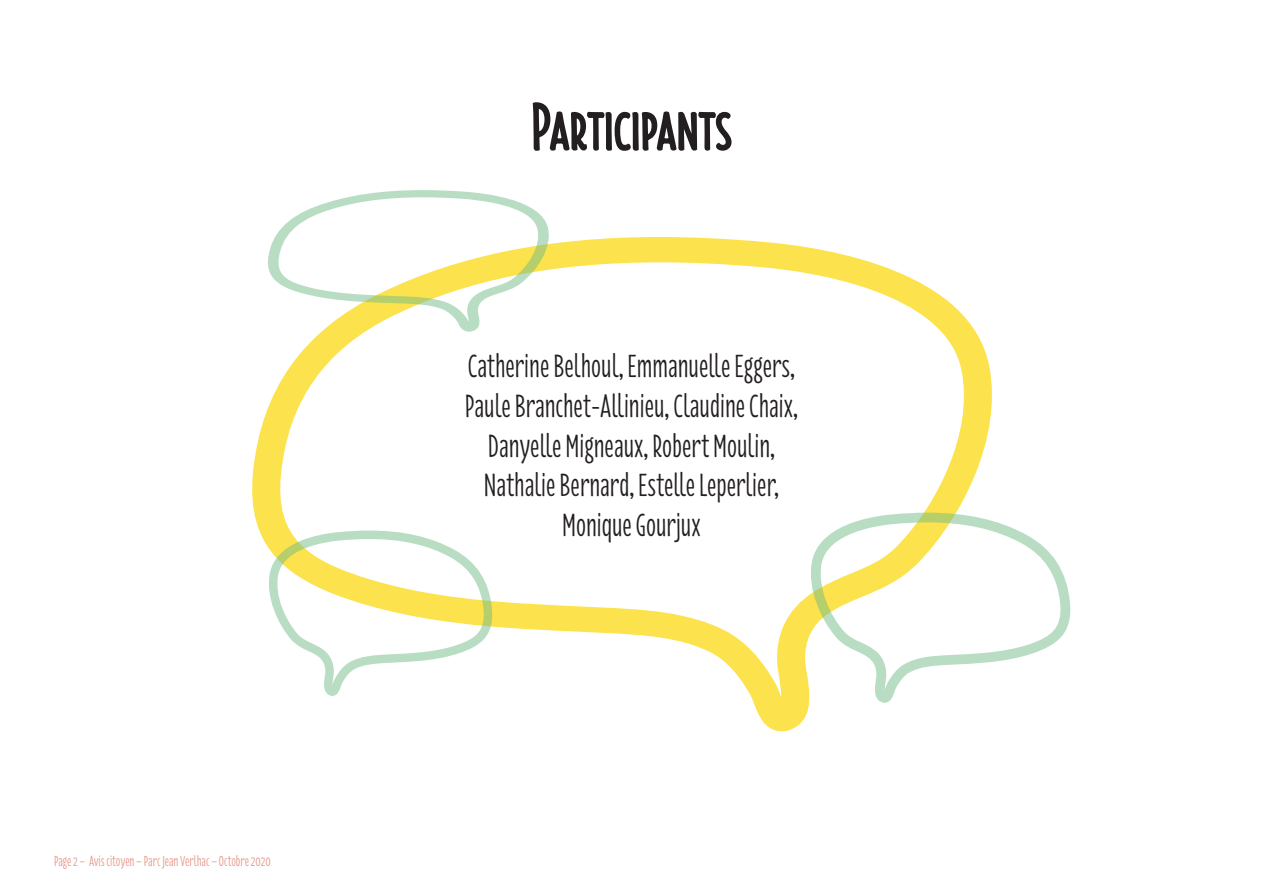
<style>
.page{position:relative;width:1263px;height:893px;background:#fff}
.page>*{position:absolute;margin:0;border:0;box-sizing:border-box;transform-origin:0 0}
.t1{font:67.5px "Florence";color:#231f20}
.t2{font:33px "Florence";color:#231f20}
.t3{font:15px "Florence";color:#e6998c}
</style>
<div class="page">
<svg style="left:532px;top:102px;width:200px;height:49px"></svg>
<svg style="left:252px;top:237px;width:740px;height:494px"></svg>
<svg style="left:809px;top:513px;width:262px;height:190px"></svg>
<svg style="left:266px;top:190px;width:284px;height:142px"></svg>
<svg style="left:267px;top:530px;width:227px;height:166px"></svg>
<p class="t3" style="left:54px;top:849px;width:218px">Page 2 – Avis citoyen – Parc Jean Verlhac – Octobre 2020</p>
<p class="t1" style="left:531px;top:72px;width:202px">Participants</p>
<p class="t2" style="left:468px;top:340px;width:329px">Catherine Belhoul, Emmanuelle Eggers,</p>
<p class="t2" style="left:465px;top:379px;width:335px">Paule Branchet-Allinieu, Claudine Chaix,</p>
<p class="t2" style="left:488px;top:419px;width:289px">Danyelle Migneaux, Robert Moulin,</p>
<p class="t2" style="left:484px;top:458px;width:297px">Nathalie Bernard, Estelle Leperlier,</p>
<p class="t2" style="left:562px;top:498px;width:140px">Monique Gourjux</p>
</div>
